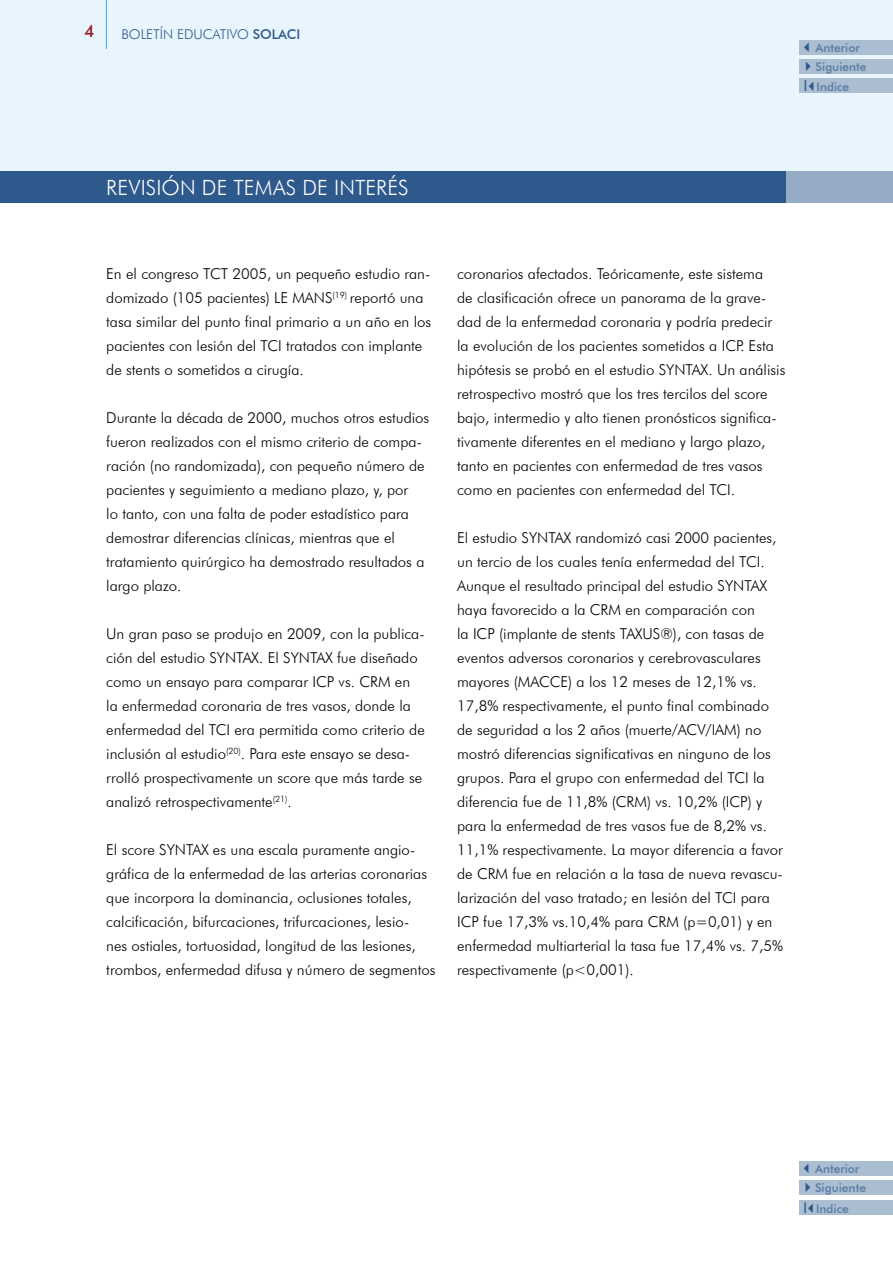
<style>
.page{position:relative;width:893px;height:1263px;background:#fff}
.page>*{position:absolute;margin:0;border:0;box-sizing:border-box;transform-origin:0 0}
.t1{font:300 21px "Futura BT";letter-spacing:.005em;color:#fff}
.t2{font:500 17.25px "Futura BT";color:#941a2a}
.t3{font:300 15px/24px "Futura BT";color:#000}
.t4{font:300 13.5px "Futura BT";color:#2d598c}
.t5{font:500 12px/20.5px "Futura BT";color:#577aa3}
.s1{font-weight:500}
.s2{color:#2d598c}
.s3{font-family:"Arial";font-weight:400;font-size:15px;color:#2d598c}
</style>
<div class="page">
<div style="left:0;top:0;width:893px;height:171px;background:#e9f5fc"></div>
<hr style="left:106px;top:0;width:1px;height:49px;background:#36a7e9">
<div style="left:28px;top:171px;width:759px;height:32px;background:#2d598c"></div>
<div style="left:0;top:171px;width:28px;height:32px;background:#2d598c"></div>
<div style="left:787px;top:171px;width:106px;height:32px;background:#96acc5"></div>
<hr style="left:892px;top:0;width:1px;height:171px;background:#afdcf6">
<div style="left:799px;top:1162px;width:93px;height:14px;background:#abbdd1"></div>
<div style="left:799px;top:1181px;width:93px;height:14px;background:#abbdd1"></div>
<div style="left:799px;top:1200px;width:93px;height:14px;background:#abbdd1"></div>
<div style="left:799px;top:41px;width:94px;height:14px;background:#abbdd1"></div>
<div style="left:799px;top:60px;width:94px;height:14px;background:#abbdd1"></div>
<div style="left:799px;top:79px;width:94px;height:14px;background:#abbdd1"></div>
<p class="t2" style="left:84px;top:21px;width:12px">4</p>
<p class="t4" style="left:121px;top:26px;width:180px">BOLETÍN EDUCATIVO <span class="s1">SOLACI</span></p>
<p class="t5" style="left:801px;top:37px;width:61px"><span class="s2">✓</span>Anterior</p>
<p class="t5" style="left:801px;top:56px;width:67px"><span class="s2">✔</span>Siguiente<br><span class="s3">I</span><span class="s2">✓</span>Indice</p>
<h1 class="t1" style="left:106px;top:175px;width:304px">REVISIÓN DE TEMAS DE INTERÉS</h1>
<p class="t3" style="left:106px;top:262px;width:327px">En el congreso TCT 2005, un pequeño estudio ran&shy;domizado (105 pacientes) LE MANS<sup>(19)</sup> reportó una tasa similar del punto final primario a un año en los pacientes con lesión del TCI tratados con implante de stents o sometidos a cirugía.</p>
<p class="t3" style="left:106px;top:406px;width:325px">Durante la década de 2000, muchos otros estudios fueron realizados con el mismo criterio de compa&shy;ración (no randomizada), con pequeño número de pacientes y seguimiento a mediano plazo, y, por<br>lo tanto, con una falta de poder estadístico para demostrar diferencias clínicas, mientras que el tratamiento quirúrgico ha demostrado resultados a largo plazo.</p>
<p class="t3" style="left:106px;top:622px;width:320px">Un gran paso se produjo en 2009, con la publica&shy;ción del estudio SYNTAX. El SYNTAX fue diseñado como un ensayo para comparar ICP vs. CRM en la enfermedad coronaria de tres vasos, donde la enfermedad del TCI era permitida como criterio de inclusión al estudio<sup>(20)</sup>. Para este ensayo se desa&shy;rrolló prospectivamente un score que más tarde se analizó retrospectivamente<sup>(21)</sup>.</p>
<p class="t3" style="left:106px;top:838px;width:331px">El score SYNTAX es una escala puramente angio&shy;gráfica de la enfermedad de las arterias coronarias que incorpora la dominancia, oclusiones totales, calcificación, bifurcaciones, trifurcaciones, lesio-<br>nes ostiales, tortuosidad, longitud de las lesiones, trombos, enfermedad difusa y número de segmentos</p>
<p class="t3" style="left:457px;top:262px;width:330px">coronarios afectados. Teóricamente, este sistema<br>de clasificación ofrece un panorama de la grave&shy;dad de la enfermedad coronaria y podría predecir la evolución de los pacientes sometidos a ICP. Esta hipótesis se probó en el estudio SYNTAX. Un análisis retrospectivo mostró que los tres tercilos del score bajo, intermedio y alto tienen pronósticos significa&shy;tivamente diferentes en el mediano y largo plazo, tanto en pacientes con enfermedad de tres vasos como en pacientes con enfermedad del TCI.</p>
<p class="t3" style="left:457px;top:526px;width:328px">El estudio SYNTAX randomizó casi 2000 pacientes, un tercio de los cuales tenía enfermedad del TCI.<br>Aunque el resultado principal del estudio SYNTAX haya favorecido a la CRM en comparación con<br>la ICP (implante de stents TAXUS®), con tasas de eventos adversos coronarios y cerebrovasculares mayores (MACCE) a los 12 meses de 12,1% vs.<br>17,8% respectivamente, el punto final combinado de seguridad a los 2 años (muerte/ACV/IAM) no mostró diferencias significativas en ninguno de los grupos. Para el grupo con enfermedad del TCI la diferencia fue de 11,8% (CRM) vs. 10,2% (ICP) y para la enfermedad de tres vasos fue de 8,2% vs.<br>11,1% respectivamente. La mayor diferencia a favor de CRM fue en relación a la tasa de nueva revascu&shy;larización del vaso tratado; en lesión del TCI para ICP fue 17,3% vs.10,4% para CRM (p=0,01) y en enfermedad multiarterial la tasa fue 17,4% vs. 7,5% respectivamente (p&lt;0,001).</p>
<p class="t5" style="left:800px;top:1158px;width:61px"><span class="s2">✓</span>Anterior</p>
<p class="t5" style="left:800px;top:1177px;width:67px"><span class="s2">✔</span>Siguiente<br><span class="s3">I</span><span class="s2">✓</span>Indice</p>
</div>
